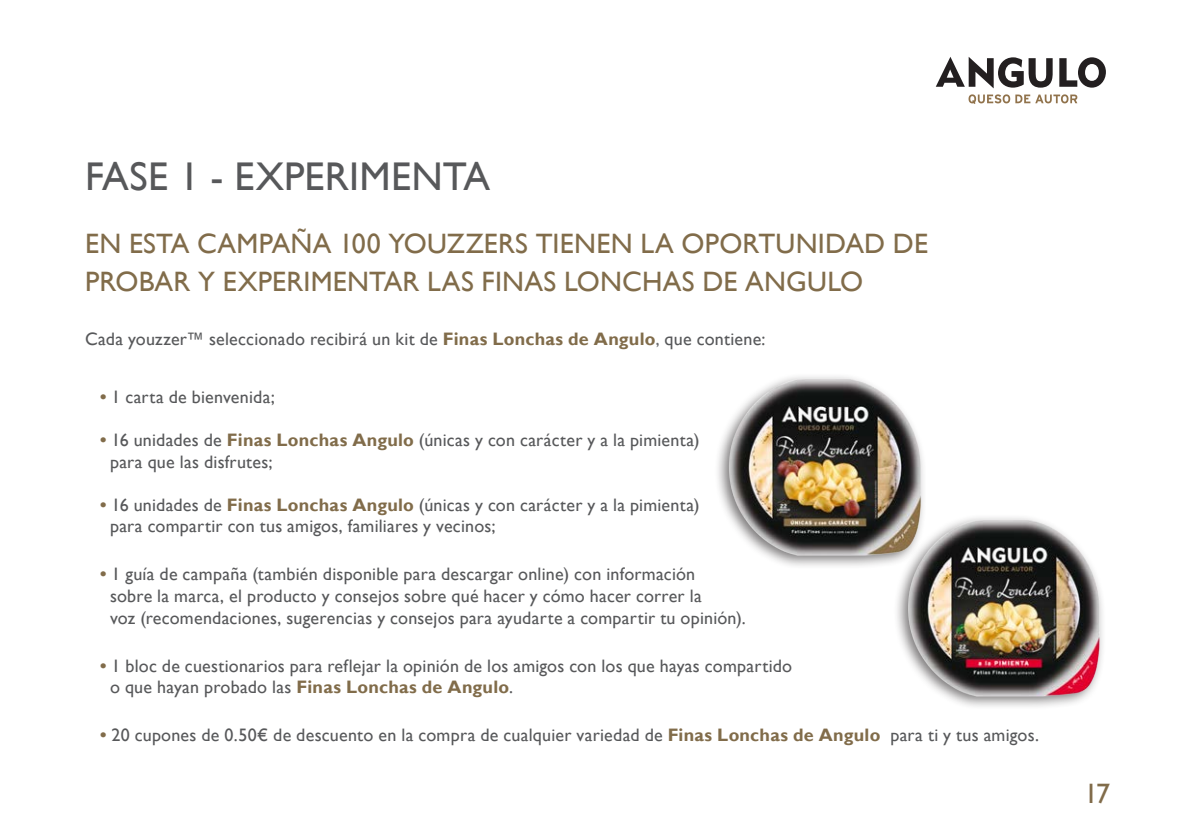
<style>
.page{position:relative;width:1191px;height:840px;background:#fff}
.page>*{position:absolute;margin:0;border:0;box-sizing:border-box;transform-origin:0 0}
.t1{font:40px "Gill Sans";letter-spacing:.01em;color:#57585a}
.t2{font:28px "Gill Sans";letter-spacing:.005em;color:#816c4a}
.t3{font:18px "Gill Sans";letter-spacing:.015em;color:#57585a}
.s1{font-weight:700;color:#816c4a}
.s2{color:#6c6d70}
</style>
<div class="page">
<svg style="left:935px;top:57px;width:117px;height:31px"></svg>
<svg style="left:1059px;top:57px;width:47px;height:31px"></svg>
<svg style="left:968px;top:94px;width:109px;height:10px"></svg>
<div style="left:714px;top:372px;width:213px;height:197px;background:#231f20;opacity:.6"></div>
<img style="left:720px;top:374px;width:207px;height:190px">
<div style="left:893px;top:513px;width:213px;height:197px;background:#231f20;opacity:.6"></div>
<img style="left:898px;top:515px;width:208px;height:195px">
<p class="t1" style="left:85px;top:153px;width:406px">FASE 1 - EXPERIMENTA</p>
<p class="t2" style="left:85px;top:227px;width:844px">EN ESTA CAMPAÑA 100 YOUZZERS TIENEN LA OPORTUNIDAD DE</p>
<p class="t2" style="left:85px;top:265px;width:779px">PROBAR Y EXPERIMENTAR LAS FINAS LONCHAS DE ANGULO</p>
<p class="t3" style="left:85px;top:328px;width:682px">Cada youzzer™ seleccionado recibirá un kit de <span class="s1">Finas Lonchas de Angulo</span><span class="s2">,</span> que contiene:</p>
<p class="t3" style="left:100px;top:386px;width:176px"><span class="s1">•</span> 1 carta de bienvenida;</p>
<p class="t3" style="left:100px;top:429px;width:601px"><span class="s1">•</span> 16 unidades de <span class="s1">Finas Lonchas Angulo</span> (únicas y con carácter y a la pimienta)</p>
<p class="t3" style="left:110px;top:450px;width:164px">para que las disfrutes;</p>
<p class="t3" style="left:100px;top:494px;width:601px"><span class="s1">•</span> 16 unidades de <span class="s1">Finas Lonchas Angulo</span> (únicas y con carácter y a la pimienta)</p>
<p class="t3" style="left:110px;top:515px;width:387px">para compartir con tus amigos, familiares y vecinos;</p>
<p class="t3" style="left:100px;top:563px;width:597px"><span class="s1">•</span> 1 guía de campaña (también disponible para descargar online) con información</p>
<p class="t3" style="left:110px;top:585px;width:593px">sobre la marca, el producto y consejos sobre qué hacer y cómo hacer correr la</p>
<p class="t3" style="left:110px;top:606px;width:637px">voz (recomendaciones, sugerencias y consejos para ayudarte a compartir tu opinión).</p>
<p class="t3" style="left:100px;top:654px;width:693px"><span class="s1">•</span> 1 bloc de cuestionarios para reflejar la opinión de los amigos con los que hayas compartido</p>
<p class="t3" style="left:110px;top:676px;width:404px">o que hayan probado las <span class="s1">Finas Lonchas de Angulo</span>.</p>
<p class="t3" style="left:100px;top:724px;width:940px"><span class="s1">•</span> 20 cupones de 0.50€ de descuento en la compra de cualquier variedad de <span class="s1">Finas Lonchas de Angulo</span> para ti y tus amigos.</p>
<h2 class="t2" style="left:1084px;top:777px;width:28px">17</h2>
</div>
